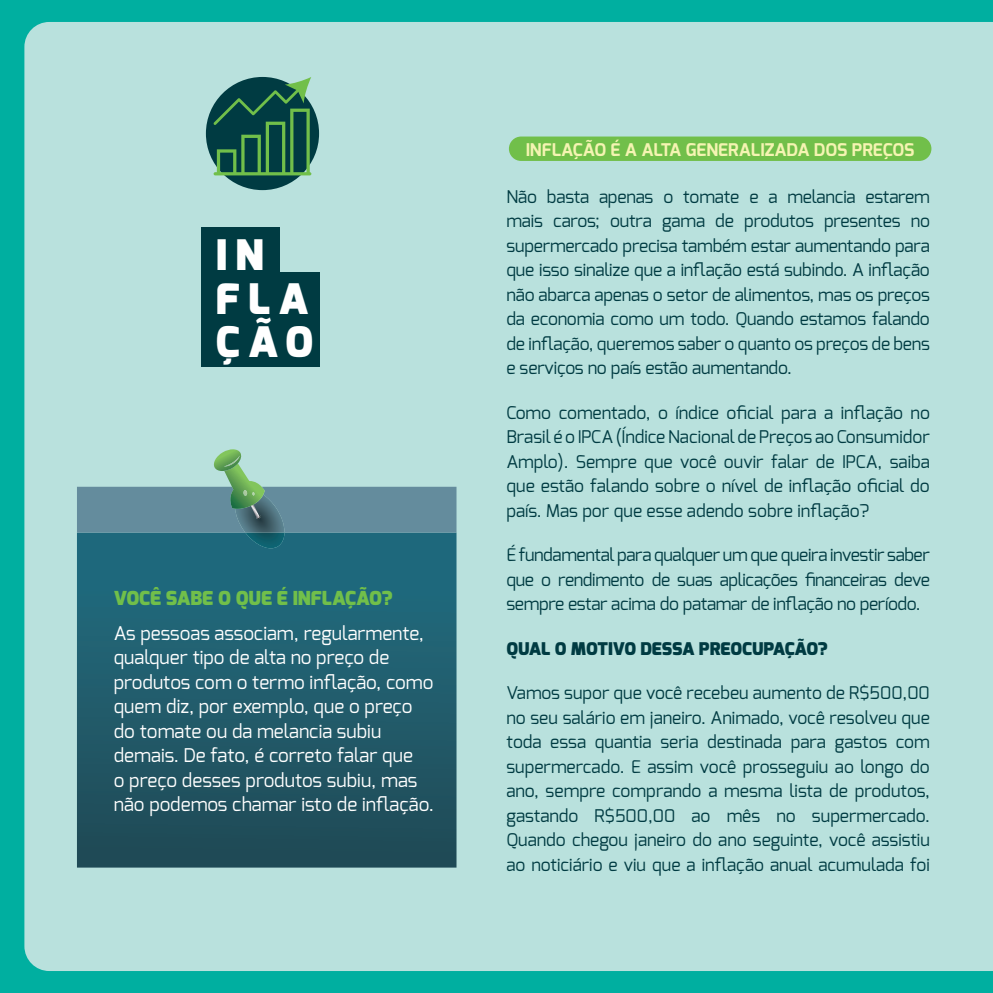
<style>
.page{position:relative;width:993px;height:993px;background:#fff}
.page>*{position:absolute;margin:0;border:0;box-sizing:border-box;transform-origin:0 0}
.t1{font:900 42px "Exo";letter-spacing:.2em;color:#fff}
.texto-menor{font:900 19.25px "Exo";color:#71bf4a}
.texto-menor-2{font:18.9px/24.5px "Exo";color:#fff}
.texto_básico{font:17.5px/24.5px "Exo";letter-spacing:-.01em;color:#003b42;text-align:justify}
.texto_básico-2{font:700 17.5px "Exo";color:#f5f4b2}
.texto_básico-3{font:900 17.5px "Exo";color:#003b42}
</style>
<div class="page">
<div style="left:0;top:0;width:992px;height:992px;background:#00afa0"></div>
<div style="left:24px;top:22px;width:968px;height:948px;background:#b9e1dd"></div>
<svg style="left:77px;top:532px;width:379px;height:335px;background:#205b6b"></svg>
<img style="left:245px;top:532px;width:39px;height:16px">
<svg style="left:77px;top:449px;width:379px;height:83px;background:#87b0b3"></svg>
<div style="left:508px;top:136px;width:423px;height:25px;background:#71bf4a;border-radius:12px"></div>
<div style="left:201px;top:227px;width:78px;height:53px;background:#003b42"></div>
<div style="left:201px;top:272px;width:118px;height:53px;background:#003b42"></div>
<div style="left:201px;top:313px;width:118px;height:53px;background:#003b42"></div>
<div style="left:206px;top:77px;width:113px;height:113px;background:#003b42;border-radius:50%"></div>
<svg style="left:213px;top:77px;width:98px;height:98px"></svg>
<p class="t1" style="left:216px;top:228px;width:50px">IN</p>
<p class="t1" style="left:216px;top:271px;width:94px">FLA</p>
<p class="t1" style="left:216px;top:315px;width:99px">ÇÃO</p>
<p class="texto-menor" style="left:114px;top:585px;width:280px">VOCÊ SABE O QUE É INFLAÇÃO?</p>
<p class="texto-menor-2" style="left:114px;top:620px;width:321px">As pessoas associam, regularmente, qualquer tipo de alta no preço de produtos com o termo inflação, como quem diz, por exemplo, que o preço do tomate ou da melancia subiu demais. De fato, é correto falar que<br>o preço desses produtos subiu, mas não podemos chamar isto de inflação.</p>
<p class="texto_básico-2" style="left:525px;top:138px;width:390px">INFLAÇÃO É A ALTA GENERALIZADA DOS PREÇOS</p>
<p class="texto_básico" style="left:506px;top:184px;width:425px">Não basta apenas o tomate e a melancia estarem mais caros; outra gama de produtos presentes no supermercado precisa também estar aumentando para que isso sinalize que a inflação está subindo. A inflação não abarca apenas o setor de alimentos, mas os preços da economia como um todo. Quando estamos falando de inflação, queremos saber o quanto os preços de bens e serviços no país estão aumentando.</p>
<p class="texto_básico" style="left:506px;top:400px;width:425px">Como comentado, o índice oficial para a inflação no Brasil é o IPCA (Índice Nacional de Preços ao Consumidor Amplo). Sempre que você ouvir falar de IPCA, saiba que estão falando sobre o nível de inflação oficial do país. Mas por que esse adendo sobre inflação?</p>
<p class="texto_básico" style="left:506px;top:542px;width:425px">É fundamental para qualquer um que queira investir saber que o rendimento de suas aplicações financeiras deve sempre estar acima do patamar de inflação no período.</p>
<p class="texto_básico-3" style="left:506px;top:636px;width:323px">QUAL O MOTIVO DESSA PREOCUPAÇÃO?</p>
<p class="texto_básico" style="left:506px;top:680px;width:425px">Vamos supor que você recebeu aumento de R$500,00 no seu salário em janeiro. Animado, você resolveu que toda essa quantia seria destinada para gastos com supermercado. E assim você prosseguiu ao longo do ano, sempre comprando a mesma lista de produtos, gastando R$500,00 ao mês no supermercado.<br>Quando chegou janeiro do ano seguinte, você assistiu ao noticiário e viu que a inflação anual acumulada foi</p>
</div>
